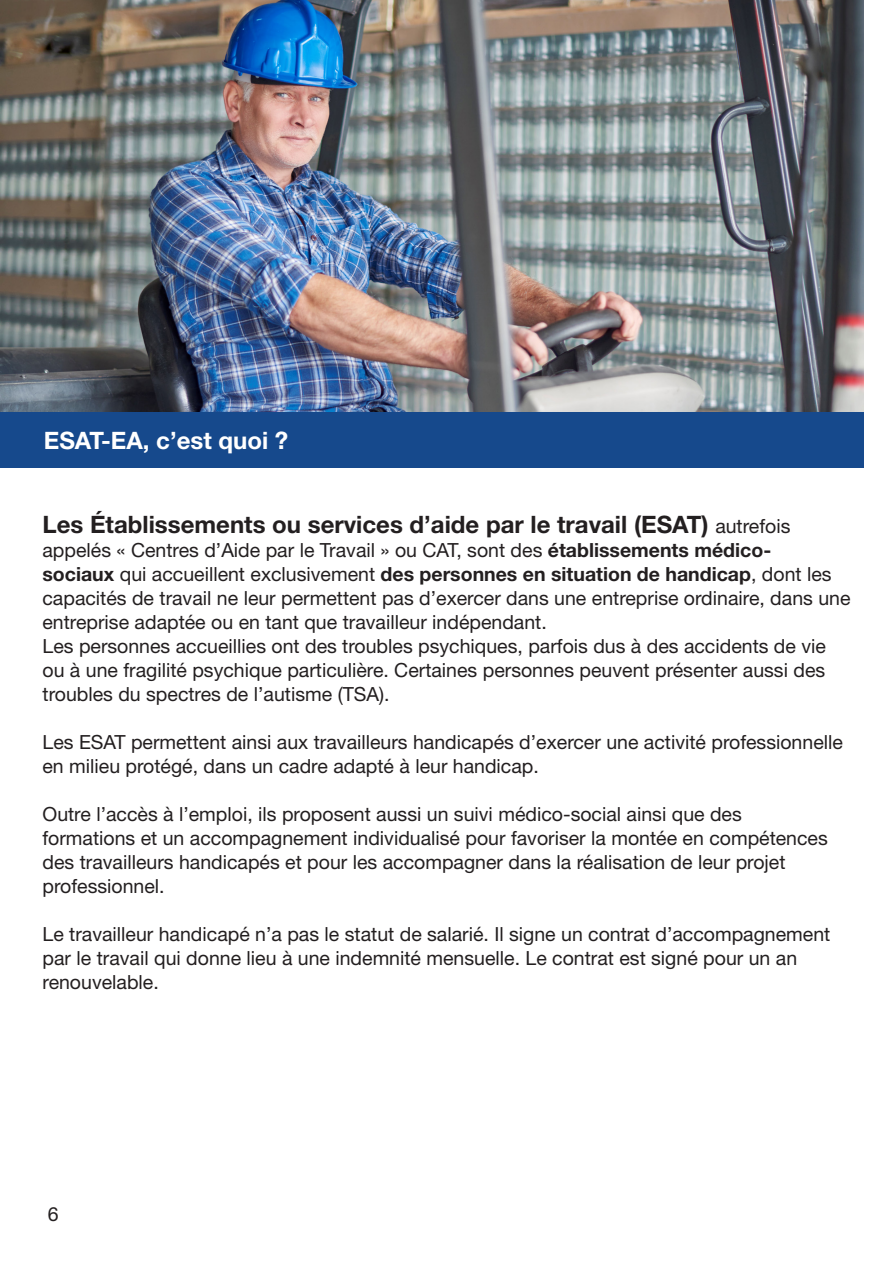
<style>
.page{position:relative;width:893px;height:1263px;background:#fff}
.page>*{position:absolute;margin:0;border:0;box-sizing:border-box;transform-origin:0 0}
.t1{font:700 24px "Helvetica Neue LT Std";color:#231f20}
.t2{font:700 24px "Helvetica Neue LT Std";color:#fff}
.t3{font:19.5px/24px "Helvetica Neue LT Std";color:#231f20}
.s1{font-weight:400;font-size:19.5px}
.s2{font-weight:700}
</style>
<div class="page">
<img style="left:0;top:0;width:863px;height:412px">
<div style="left:0;top:412px;width:863px;height:56px;background:#16498c"></div>
<p class="t2" style="left:44px;top:425px;width:246px">ESAT-EA, c’est quoi ?</p>
<p class="t1" style="left:43px;top:509px;width:749px">Les Établissements ou services d’aide par le travail (ESAT) <span class="s1">autrefois</span></p>
<p class="t3" style="left:43px;top:537px;width:809px">appelés « Centres d’Aide par le Travail » ou CAT, sont des <span class="s2">établissements médico-<br>sociaux</span> qui accueillent exclusivement <span class="s2">des personnes en situation de handicap</span>, dont les capacités de travail ne leur permettent pas d’exercer dans une entreprise ordinaire, dans une entreprise adaptée ou en tant que travailleur indépendant.</p>
<p class="t3" style="left:43px;top:633px;width:785px;text-align:justify">Les personnes accueillies ont des troubles psychiques, parfois dus à des accidents de vie ou à une fragilité psychique particulière. Certaines personnes peuvent présenter aussi des troubles du spectres de l’autisme (TSA).</p>
<p class="t3" style="left:43px;top:729px;width:802px">Les ESAT permettent ainsi aux travailleurs handicapés d’exercer une activité professionnelle en milieu protégé, dans un cadre adapté à leur handicap.</p>
<p class="t3" style="left:43px;top:801px;width:787px">Outre l’accès à l’emploi, ils proposent aussi un suivi médico-social ainsi que des formations et un accompagnement individualisé pour favoriser la montée en compétences des travailleurs handicapés et pour les accompagner dans la réalisation de leur projet professionnel.</p>
<p class="t3" style="left:43px;top:921px;width:789px">Le travailleur handicapé n’a pas le statut de salarié. Il signe un contrat d’accompagnement par le travail qui donne lieu à une indemnité mensuelle. Le contrat est signé pour un an renouvelable.</p>
<p class="t3" style="left:48px;top:1202px;width:12px">6</p>
</div>
